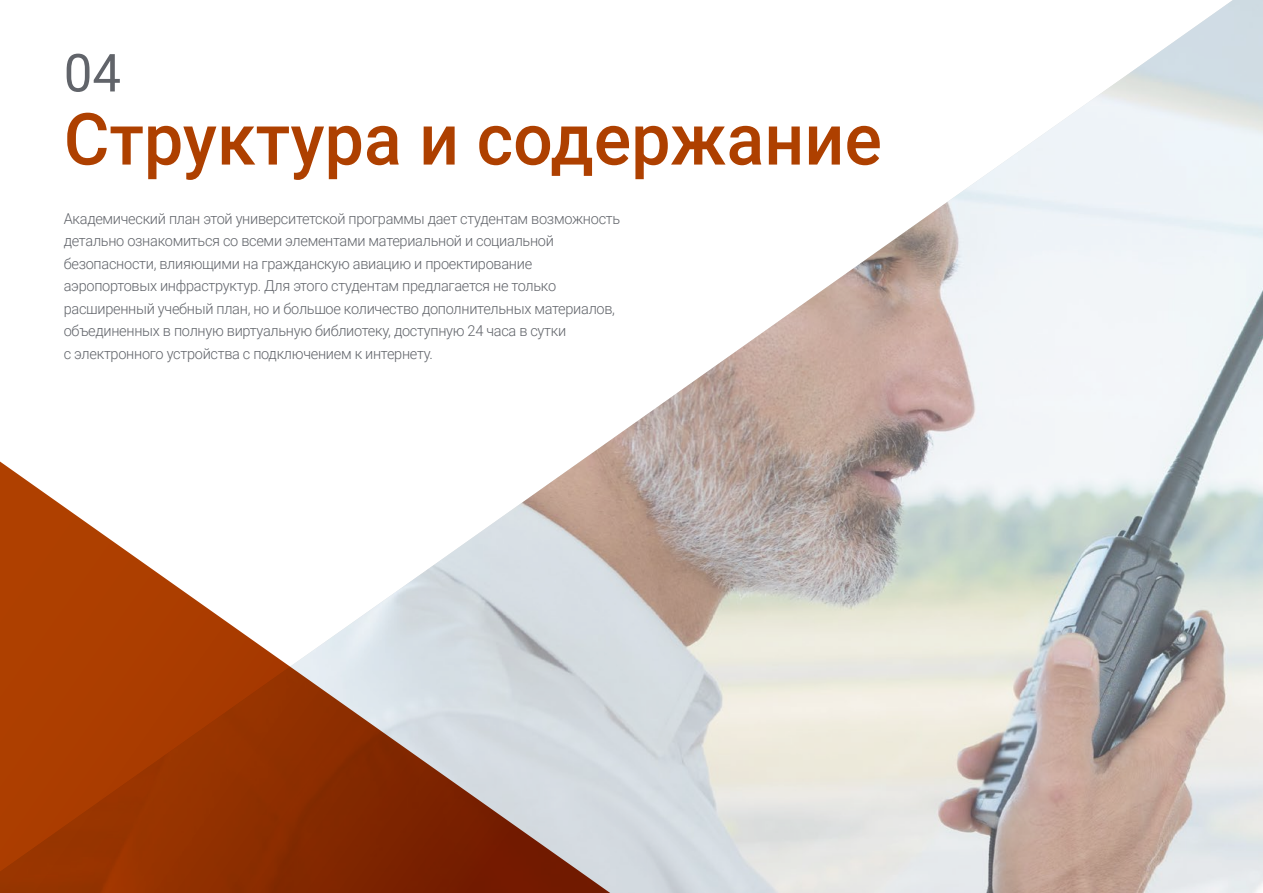
<style>
.page{position:relative;width:1263px;height:893px;background:#fff}
.page>*{position:absolute;margin:0;border:0;box-sizing:border-box;transform-origin:0 0}
.t1{font:500 72px "Roboto";color:#ae4000}
.t2{font:52.5px "Roboto";color:#61646a}
.t3{font:300 15px/22.5px "Roboto";letter-spacing:-.02em;color:#61646a}
</style>
<div class="page">
<img style="left:602px;top:0;width:661px;height:893px">
<svg style="left:0;top:446px;width:640px;height:447px"></svg>
<h2 class="t2" style="left:64px;top:36px;width:59px">04</h2>
<h1 class="t1" style="left:64px;top:89px;width:820px">Структура и содержание</h1>
<p class="t3" style="left:64px;top:207px;width:558px">Академический план этой университетской программы дает студентам возможность детально ознакомиться со всеми элементами материальной и социальной безопасности, влияющими на гражданскую авиацию и проектирование аэропортовых инфраструктур. Для этого студентам предлагается не только расширенный учебный план, но и большое количество дополнительных материалов, объединенных в полную виртуальную библиотеку, доступную 24 часа в сутки<br>с электронного устройства с подключением к интернету.</p>
</div>
